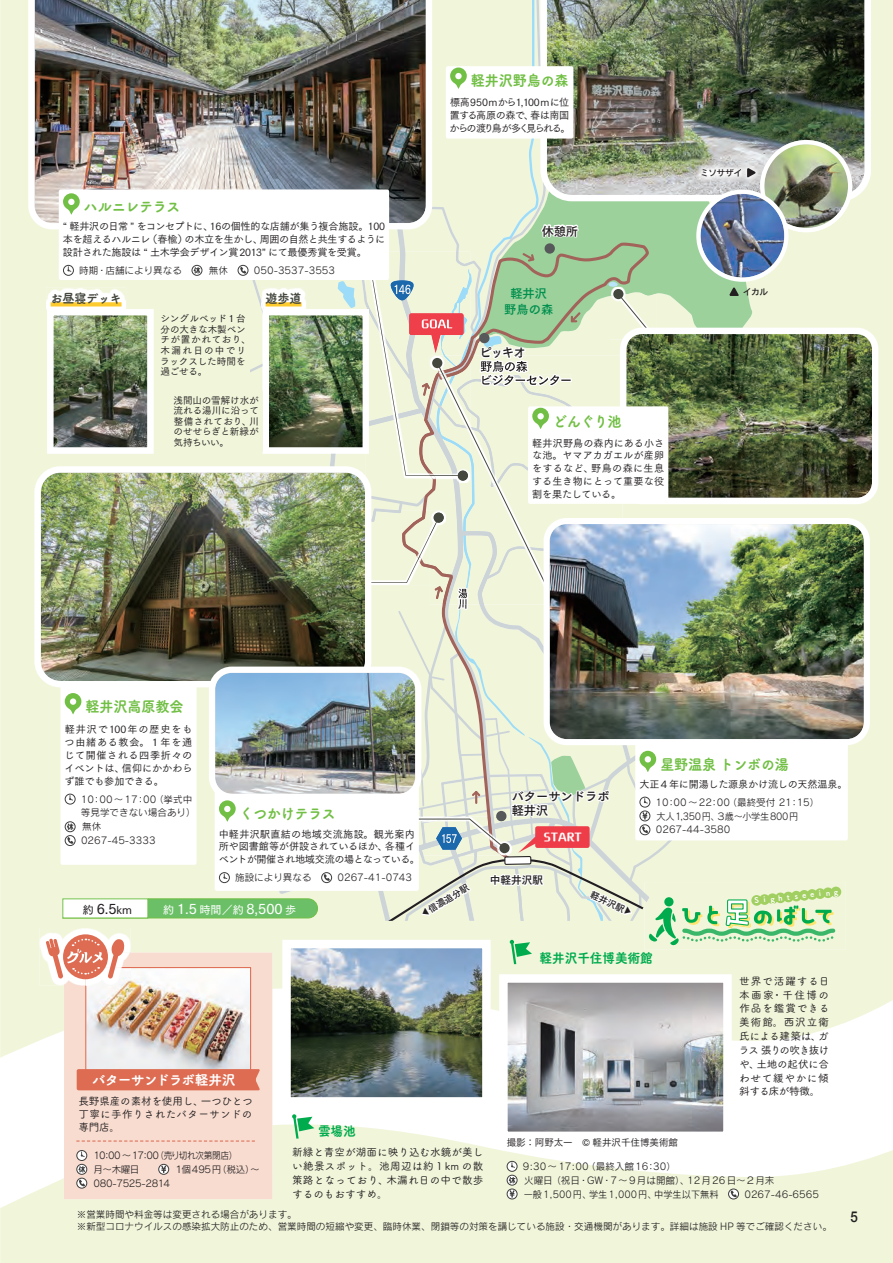
<style>
.page{position:relative;width:893px;height:1263px;background:#fff}
.page>*{position:absolute;margin:0;border:0;box-sizing:border-box;transform-origin:0 0}
.t1{font:14.85px "Tsuku A Rd Gothic Std E";letter-spacing:-.015em;color:#71bf44;scale:.95 1}
.t2{font:500 14.85px "Helvetica Neue";color:#231f20;scale:.9 1}
.t3{font:13.8px "Tsuku Go Pro D";color:#fff}
.t4{font:13.8px "Tsuku A Rd Gothic Std E";letter-spacing:-.055em;color:#fff}
.t5{font:13.35px "Tsuku A Rd Gothic Std E";letter-spacing:-.01em;color:#00ab4d;scale:.95 1}
.t6{font:12.75px "Tsuku A Rd Gothic Std E";letter-spacing:-.01em;color:#44473e;scale:.95 1}
.t7{font:12.3px/13.8px "Tsuku Go Pro B";color:#231f20}
.t8{font:12.3px/15.3px "Tsuku Go Pro B";color:#008f4d;text-align:center}
.t9{font:11.1px "Tsuku Go Pro D";color:#231f20}
.t10{font:10.65px/13.8px "Tsuku A Rd Gothic Std M";letter-spacing:.015em;color:#231f20;text-align:justify}
.t11{font:10.65px "Aokane Std EB";color:#fff}
.t12{font:10.65px "Tsuku Go Pro B";color:#231f20}
.t13{font:10.65px "Tsuku Go Pro B";color:#231f20;scale:.9 1}
.t14{font:10.05px/12.8px "Tsuku Go Pro M";letter-spacing:-.015em;color:#231f20;text-align:justify}
.t15{font:10.05px/12.8px "Tsuku Go Pro M";letter-spacing:-.055em;color:#231f20}
.t16{font:9.6px/13.8px "Rodin Pro M";color:#231f20}
.t17{font:9.6px/10.6px "Tsuku Go Pro M";letter-spacing:-.005em;color:#231f20;text-align:justify}
.t18{font:9.6px/13.8px "Rodin Pro M";letter-spacing:-.04em;color:#231f20}
.t19{font:9.6px "Rodin Pro M";letter-spacing:-.035em;color:#231f20}
.t20{font:9.6px "Rodin Pro M";letter-spacing:-.025em;color:#231f20}
.t21{font:9.15px "Tsuku Go Pro B";color:#231f20}
.t22{font:8.55px "Rodin Pro DB";letter-spacing:-.015em;color:#231f20}
.t23{font:7.5px "Tsuku A Rd Gothic Std E";color:#fff}
.s1{font-family:"Koz Go Pr 6 N";font-size:8.25px}
.s2{font-size:13.8px}
.s3{font-size:11.1px}
</style>
<div class="page">
<div style="left:1px;top:0;width:892px;height:767px;background:#f1f6db"></div>
<hr style="left:0;top:0;width:1px;height:1263px;background:#f4f8e3">
<svg style="left:1px;top:767px;width:892px;height:496px"></svg>
<img style="left:28px;top:0;width:18px;height:229px">
<svg style="left:852px;top:0;width:19px;height:201px"></svg>
<div style="left:507px;top:1161px;width:10px;height:10px;background:#fff;border-radius:50%"></div>
<div style="left:507px;top:1161px;width:10px;height:11px;border:1px solid #3e3e3f;border-radius:50%"></div>
<svg style="left:511px;top:1162px;width:4px;height:6px"></svg>
<div style="left:507px;top:1175px;width:10px;height:10px;border:1px solid #3e3e3f;border-radius:50%"></div>
<svg style="left:509px;top:1177px;width:6px;height:6px"></svg>
<svg style="left:507px;top:1189px;width:10px;height:10px"></svg>
<div style="left:507px;top:1188px;width:10px;height:11px;border:1px solid #3e3e3f;border-radius:50%"></div>
<svg style="left:510px;top:1190px;width:4px;height:8px"></svg>
<div style="left:728px;top:1189px;width:10px;height:10px;background:#81837a;border-radius:50%"></div>
<div style="left:728px;top:1188px;width:11px;height:11px;border:1px solid #3e3e3f;border-radius:50%"></div>
<svg style="left:730px;top:1190px;width:7px;height:8px"></svg>
<img style="left:852px;top:525px;width:11px;height:213px">
<div style="left:544px;top:518px;width:326px;height:227px;border:6px solid #fff;border-radius:20px"></div>
<img style="left:852px;top:335px;width:19px;height:162px">
<div style="left:620px;top:328px;width:258px;height:176px;border:6px solid #fff;border-radius:18px"></div>
<div style="left:64px;top:952px;width:208px;height:247px;background:#f8dcd0"></div>
<img style="left:40px;top:928px;width:6px;height:58px">
<svg style="left:77px;top:1150px;width:10px;height:10px"></svg>
<div style="left:76px;top:1150px;width:11px;height:11px;border:1px solid #3e3e3f;border-radius:50%"></div>
<svg style="left:81px;top:1151px;width:4px;height:6px"></svg>
<svg style="left:77px;top:1164px;width:10px;height:10px"></svg>
<div style="left:76px;top:1164px;width:11px;height:11px;border:1px solid #3e3e3f;border-radius:50%"></div>
<svg style="left:79px;top:1166px;width:6px;height:6px"></svg>
<svg style="left:159px;top:1164px;width:10px;height:10px"></svg>
<div style="left:158px;top:1164px;width:11px;height:11px;border:1px solid #3e3e3f;border-radius:50%"></div>
<svg style="left:161px;top:1166px;width:5px;height:7px"></svg>
<div style="left:76px;top:1178px;width:11px;height:10px;border:1px solid #3e3e3f;border-radius:50%"></div>
<svg style="left:78px;top:1179px;width:7px;height:8px"></svg>
<img style="left:46px;top:0;width:806px;height:1144px">
<div style="left:63px;top:899px;width:85px;height:19px;background:#fff"></div>
<svg style="left:0;top:1057px;width:1px;height:151px"></svg>
<div style="left:836px;top:1178px;width:57px;height:85px;background:#f1f6db"></div>
<h1 class="t1" style="left:84px;top:195px;width:103px">ハルニレテラス</h1>
<p class="t14" style="left:63px;top:219px;width:324px">“ 軽井沢の日常 ” をコンセプトに、16の個性的な店舗が集う複合施設。100本を超えるハルニレ（春楡）の木立を生かし、周囲の自然と共生するように設計された施設は “ 土木学会デザイン賞2013” にて最優秀賞を受賞。</p>
<p class="t16" style="left:79px;top:263px;width:114px">時期・店舗により異なる　</p>
<p class="t16" style="left:209px;top:263px;width:30px">無休　</p>
<p class="t16" style="left:254px;top:263px;width:83px">050-3537-3553</p>
<h3 class="t6" style="left:266px;top:288px;width:39px">遊歩道</h3>
<h3 class="t6" style="left:50px;top:288px;width:77px">お昼寝デッキ</h3>
<p class="t17" style="left:160px;top:312px;width:92px;text-align:left">シングルベッド１台分の大きな木製ベンチが置かれており、木漏れ日の中でリラックスした時間を過ごせる。</p>
<p class="t17" style="left:173px;top:394px;width:87px">浅間山の雪解け水が流れる湯川に沿って整備されており、川のせせらぎと新緑が気持ちいい。</p>
<h1 class="t1" style="left:471px;top:69px;width:104px">軽井沢野鳥の森</h1>
<p class="t15" style="left:450px;top:95px;width:122px">標高950mから1,100mに位置する高原の森で、春は南国からの渡り鳥が多く見られる。</p>
<p class="t7" style="left:542px;top:223px;width:38px">休憩所</p>
<p class="t8" style="left:504px;top:284px;width:50px">軽井沢野鳥の森</p>
<p class="t7" style="left:479px;top:344px;width:48px">ピッキオ</p>
<h1 class="t1" style="left:553px;top:409px;width:74px">どんぐり池</h1>
<p class="t14" style="left:532px;top:435px;width:134px">軽井沢野鳥の森内にある小さな池。ヤマアカガエルが産卵をするなど、野鳥の森に生息する生き物にとって重要な役割を果たしている。</p>
<p class="t22" style="left:700px;top:167px;width:43px">ミソサザイ</p>
<p class="t22" style="left:743px;top:286px;width:27px">イカル</p>
<p class="t13" style="left:458px;top:595px;width:11px">川</p>
<h1 class="t1" style="left:86px;top:695px;width:105px">軽井沢高原教会</h1>
<p class="t14" style="left:64px;top:722px;width:130px">軽井沢で100年の歴史をもつ由緒ある教会。１年を通じて開催される四季折々のイベントは、信仰にかかわらず誰でも参加できる。</p>
<p class="t16" style="left:81px;top:792px;width:116px;line-height:13.2px">10：00～17：00（挙式中等見学できない場合あり）</p>
<p class="t16" style="left:81px;top:819px;width:76px">無休　<br>0267-45-3333</p>
<h1 class="t1" style="left:660px;top:752px;width:137px">星野温泉 トンボの湯</h1>
<p class="t14" style="left:639px;top:776px;width:210px">大正４年に開湯した源泉かけ流しの天然温泉。</p>
<p class="t16" style="left:656px;top:795px;width:165px">10：00～22：00（最終受付 21：15）大人1,350円、３歳～小学生800円<br>0267-44-3580</p>
<p class="t7" style="left:512px;top:788px;width:99px">バターサンドラボ軽井沢</p>
<h1 class="t1" style="left:239px;top:802px;width:103px">くつかけテラス</h1>
<p class="t14" style="left:219px;top:826px;width:203px;text-align:left">中軽井沢駅直結の地域交流施設。観光案内所や図書館等が併設されているほか、各種イベントが開催され地域交流の場となっている。</p>
<p class="t16" style="left:235px;top:870px;width:88px">施設により異なる　</p>
<p class="t16" style="left:337px;top:870px;width:76px">0267-41-0743</p>
<p class="t11" style="left:544px;top:829px;width:39px">START</p>
<p class="t12" style="left:490px;top:871px;width:55px">中軽井沢駅</p>
<p class="t21" style="left:418px;top:908px;width:56px;rotate:-31deg"><span class="s1">◀</span>信濃追分駅</p>
<p class="t21" style="left:594px;top:887px;width:46px;rotate:25deg">軽井沢駅<span class="s1">▶</span></p>
<p class="t23" style="left:754px;top:894px;width:86px;rotate:-6deg">Sightseeing</p>
<p class="t9" style="left:83px;top:900px;width:51px">約 <span class="s2">6.5</span>km</p>
<h2 class="t3" style="left:163px;top:897px;width:135px"><span class="s3">約</span> 1.5 <span class="s3">時間／約</span> 8,500 <span class="s3">歩</span></h2>
<h2 class="t4" style="left:92px;top:1069px;width:145px">バターサンドラボ軽井沢</h2>
<p class="t10" style="left:78px;top:1094px;width:176px;line-height:12.8px">長野県産の素材を使用し、一つひとつ丁寧に手作りされたバターサンドの専門店。</p>
<p class="t18" style="left:93px;top:1148px;width:145px">10：00～17：00（売り切れ次第閉店）月～木曜日　　</p>
<p class="t20" style="left:174px;top:1163px;width:87px">１個495円（税込）～</p>
<p class="t19" style="left:94px;top:1177px;width:78px">080-7525-2814</p>
<h3 class="t5" style="left:318px;top:1120px;width:41px">雲場池</h3>
<p class="t10" style="left:292px;top:1145px;width:193px">新緑と青空が湖面に映り込む水鏡が美しい絶景スポット。池周辺は約１km の散策路となっており、木漏れ日の中で散歩するのもおすすめ。</p>
<h3 class="t5" style="left:540px;top:947px;width:121px">軽井沢千住博美術館</h3>
<p class="t17" style="left:507px;top:1136px;width:173px">撮影：阿野太一　© 軽井沢千住博美術館</p>
<p class="t10" style="left:739px;top:973px;width:92px">世界で活躍する日本画家・千住博の作品を鑑賞できる美術館。西沢立衛氏による建築は、ガラス張りの吹き抜けや、土地の起伏に合わせて緩やかに傾斜する床が特徴。</p>
<p class="t16" style="left:523px;top:1159px;width:253px">9:30～17:00（最終入館16：30）<br>火曜日 （祝日・GW・7～9月は開館）、12月26日～２月末一般1,500円、学生1,000円、中学生以下無料</p>
<p class="t16" style="left:744px;top:1187px;width:76px">0267-46-6565</p>
<p class="t16" style="left:77px;top:1208px;width:757px;line-height:11.7px">※営業時間や料金等は変更される場合があります。<br>※新型コロナウイルスの感染拡大防止のため、営業時間の短縮や変更、臨時休業、閉鎖等の対策を講じている施設・交通機関があります。詳細は施設 HP 等でご確認ください。</p>
<h1 class="t2" style="left:850px;top:1205px;width:10px">5</h1>
</div>
